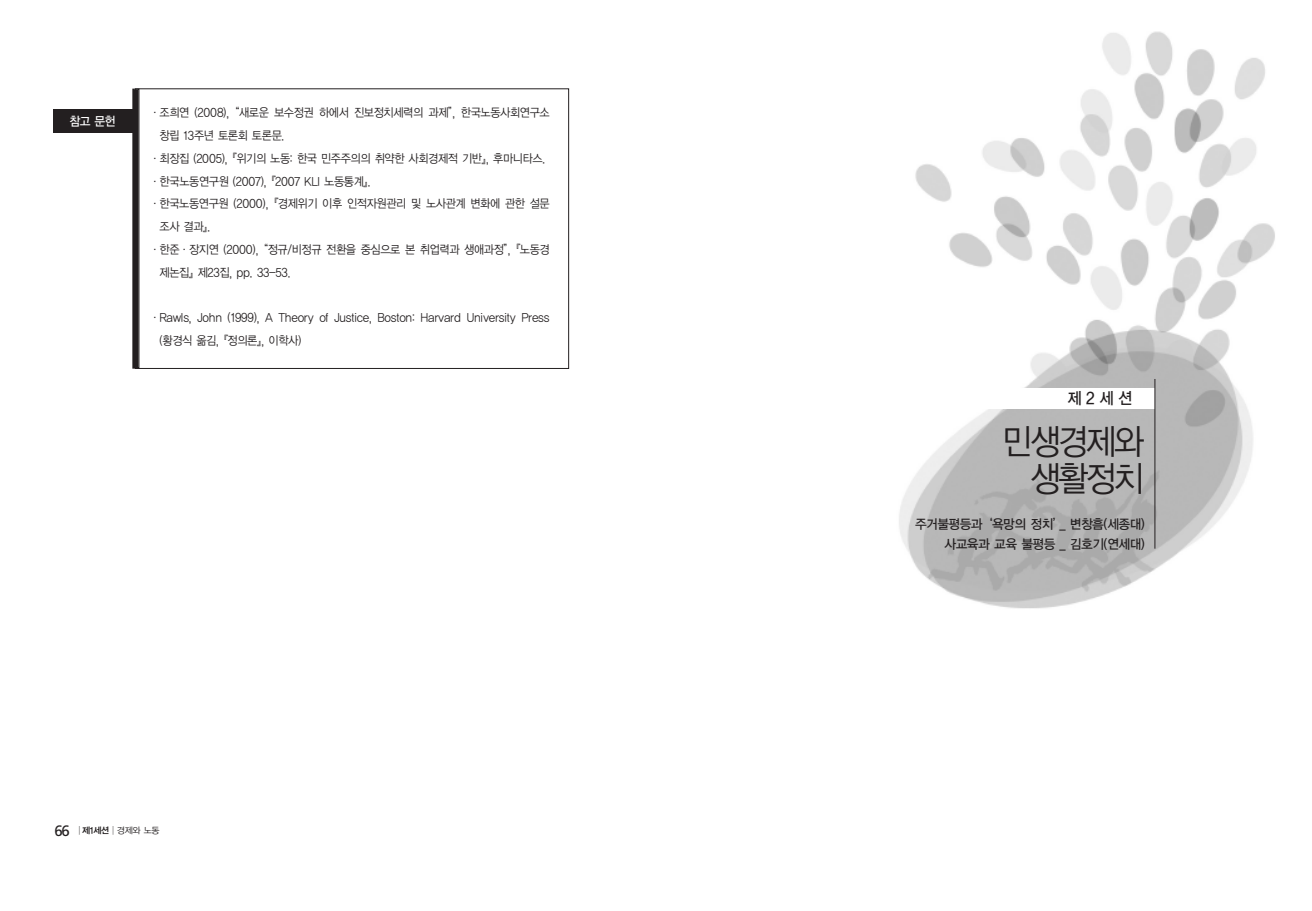
<style>
.page{position:relative;width:1312px;height:911px;background:#fff}
.page>*{position:absolute;margin:0;border:0;box-sizing:border-box;transform-origin:0 0}
.t1{font:35px/37.5px "YGO12";letter-spacing:-.145em;color:#231f20;text-align:right;scale:.93 1}
.t2{font:16.25px "YGO13";color:#231f20;scale:.93 1}
.t3{font:13.12px/20px "YGO13";letter-spacing:-.105em;color:#231f20;text-align:right;scale:.95 1}
.t4{font:12.5px "YGO13";color:#fff;scale:.92 1}
.t5{font:11.88px/22.8px "YGO12";letter-spacing:-.1em;color:#231f20;scale:.92 1}
.t6{font:8.75px "YGO12";color:#231f20}
.s1{font-family:"Frutiger";font-size:15px}
.s2{font-family:"YGO13"}
.s3{font-family:"YGO14"}
</style>
<div class="page">
<hr style="left:134px;top:90px;width:4px;height:277px;background:#231f20">
<div style="left:132px;top:89px;width:7px;height:280px;border:1px solid #231f20"></div>
<div style="left:53px;top:110px;width:82px;height:23px;background:#231f20"></div>
<img style="left:899px;top:31px;width:376px;height:578px">
<div style="left:958px;top:388px;width:196px;height:20px;background:#fff"></div>
<hr style="left:1154px;top:379px;width:1px;height:169px;background:#231f20">
<p class="t4" style="left:69px;top:113px;width:53px">참고 문헌</p>
<p class="t5" style="left:149px;top:101px;width:437px">·조희연 (2008),“새로운 보수정권 하에서 진보정치세력의 과제”, 한국노동사회연구소</p>
<p class="t5" style="left:159px;top:124px;width:138px">창립 13주년 토론회 토론문.</p>
<p class="t5" style="left:149px;top:147px;width:432px">·최장집 (2005), 『위기의 노동: 한국 민주주의의 취약한 사회경제적 기반』, 후마니타스.</p>
<p class="t5" style="left:149px;top:170px;width:246px">·한국노동연구원 (2007), 『2007 KLI 노동통계』.</p>
<p class="t5" style="left:149px;top:192px;width:437px">·한국노동연구원 (2000),『경제위기 이후 인적자원관리 및 노사관계 변화에 관한 설문</p>
<p class="t5" style="left:159px;top:215px;width:61px">조사 결과』.</p>
<p class="t5" style="left:149px;top:238px;width:437px">·한준·장지연 (2000),“정규/비정규 전환을 중심으로 본 취업력과 생애과정”,『노동경</p>
<p class="t5" style="left:159px;top:261px;width:145px">제논집』제23집, pp. 33-53.</p>
<p class="t5" style="left:159px;top:306px;width:426px;text-indent:-10px">·Rawls, John (1999), A Theory of Justice, Boston: Harvard University Press (황경식 옮김, 『정의론』, 이학사)</p>
<p class="t6" style="left:54px;top:825px;width:107px"><span class="s1">66</span> <span class="s2">│</span><span class="s3">제1세션</span><span class="s2">│</span>경제와 노동</p>
<h2 class="t2" style="left:1066px;top:388px;width:72px">제2세션</h2>
<h1 class="t1" style="left:1000px;top:423px;width:156px">민생경제와 생활정치</h1>
<p class="t3" style="left:914px;top:514px;width:245px">주거불평등과‘욕망의 정치’_ 변창흠(세종대) 사교육과 교육 불평등 _ 김호기(연세대)</p>
</div>
